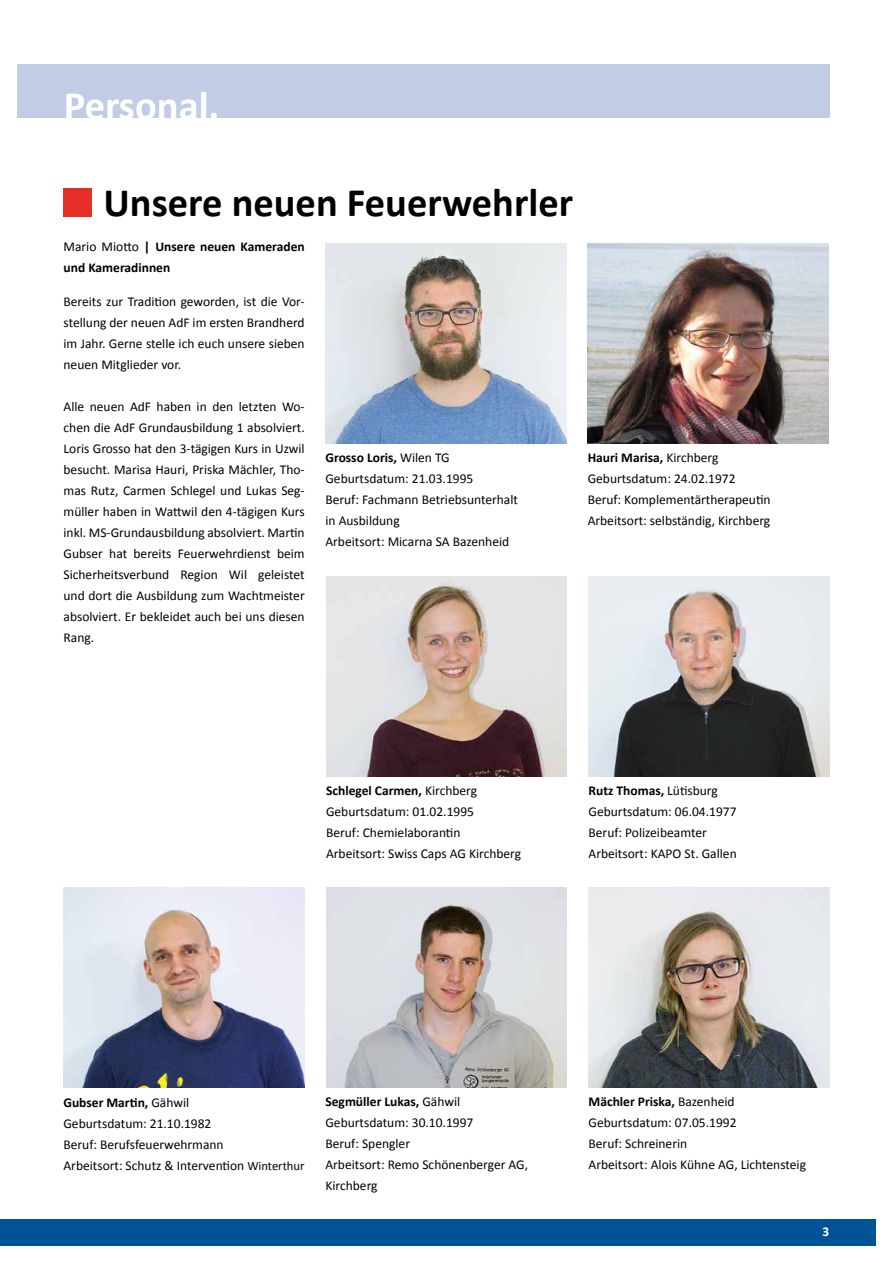
<style>
.page{position:relative;width:893px;height:1263px;background:#fff}
.page>*{position:absolute;margin:0;border:0;box-sizing:border-box;transform-origin:0 0}
.t1{font:700 40.5px "Calibri";color:#000}
.t2{font:700 40.5px "Calibri";color:#fff}
.t3{font:13.5px/21px "Calibri";color:#000}
.t4{font:700 13.5px/21px "Calibri";color:#000}
.t5{font:700 13.5px "Calibri";color:#fff}
.s1{font-weight:400}
.s2{font-weight:700}
.s3{font-size:12.6px}
</style>
<div class="page">
<div style="left:0;top:1219px;width:876px;height:27px;background:#005496"></div>
<div style="left:17px;top:64px;width:812px;height:53px;background:#c1cce5"></div>
<div style="left:63px;top:188px;width:29px;height:28px;background:#e63027"></div>
<img style="left:325px;top:244px;width:241px;height:200px">
<img style="left:589px;top:888px;width:240px;height:199px">
<img style="left:326px;top:577px;width:240px;height:200px">
<img style="left:326px;top:888px;width:240px;height:199px">
<img style="left:589px;top:577px;width:240px;height:200px">
<img style="left:588px;top:244px;width:241px;height:200px">
<img style="left:63px;top:888px;width:241px;height:199px">
<h1 class="t2" style="left:64px;top:80px;width:157px">Personal.</h1>
<h1 class="t1" style="left:104px;top:178px;width:471px">Unsere neuen Feuerwehrler</h1>
<p class="t4" style="left:64px;top:235px;width:243px"><span class="s1">Mario Miotto</span> | Unsere neuen Kameraden und Kameradinnen</p>
<p class="t3" style="left:64px;top:291px;width:243px;text-align:justify">Bereits zur Tradition geworden, ist die Vor&shy;stellung der neuen AdF im ersten Brandherd im Jahr. Gerne stelle ich euch unsere sieben neuen Mitglieder vor.</p>
<p class="t3" style="left:64px;top:396px;width:243px;text-align:justify">Alle neuen AdF haben in den letzten Wo&shy;chen die AdF Grundausbildung 1 absolviert.<br>Loris Grosso hat den 3-tägigen Kurs in Uzwil besucht. Marisa Hauri, Priska Mächler, Tho&shy;mas Rutz, Carmen Schlegel und Lukas Seg&shy;müller haben in Wattwil den 4-tägigen Kurs inkl. MS-Grundausbildung absolviert. Martin Gubser hat bereits Feuerwehrdienst beim Sicherheitsverbund Region Wil geleistet und dort die Ausbildung zum Wachtmeister absolviert. Er bekleidet auch bei uns diesen Rang.</p>
<p class="t3" style="left:325px;top:447px;width:194px"><span class="s2">Grosso Loris,</span> Wilen TG<br>Geburtsdatum: 21.03.1995<br>Beruf: Fachmann Betriebsunterhalt in Ausbildung<br>Arbeitsort: Micarna SA Bazenheid</p>
<p class="t3" style="left:588px;top:447px;width:184px"><span class="s2">Hauri Marisa,</span> Kirchberg<br>Geburtsdatum: 24.02.1972<br>Beruf: Komplementärtherapeutin<br>Arbeitsort: selbständig, Kirchberg</p>
<p class="t3" style="left:326px;top:780px;width:197px"><span class="s2">Schlegel Carmen,</span> Kirchberg<br>Geburtsdatum: 01.02.1995<br>Beruf: Chemielaborantin<br>Arbeitsort: Swiss Caps AG Kirchberg</p>
<p class="t3" style="left:589px;top:780px;width:150px"><span class="s2">Rutz Thomas,</span> Lütisburg<br>Geburtsdatum: 06.04.1977<br>Beruf: Polizeibeamter<br>Arbeitsort: KAPO St. Gallen</p>
<p class="t3" style="left:63px;top:1092px;width:243px"><span class="s2">Gubser Martin,</span> Gähwil<br>Geburtsdatum: 21.10.1982<br>Beruf: Berufsfeuerwehrmann<br>Arbeitsort: Schutz &amp; Intervention <span class="s3">Winterthur</span></p>
<p class="t3" style="left:325px;top:1091px;width:204px"><span class="s2">Segmüller Lukas,</span> Gähwil<br>Geburtsdatum: 30.10.1997<br>Beruf: Spengler<br>Arbeitsort: Remo Schönenberger AG,<br>Kirchberg</p>
<p class="t3" style="left:589px;top:1091px;width:219px"><span class="s2">Mächler Priska,</span> Bazenheid<br>Geburtsdatum: 07.05.1992<br>Beruf: Schreinerin<br>Arbeitsort: Alois Kühne AG, Lichtensteig</p>
<p class="t5" style="left:822px;top:1223px;width:8px">3</p>
</div>
